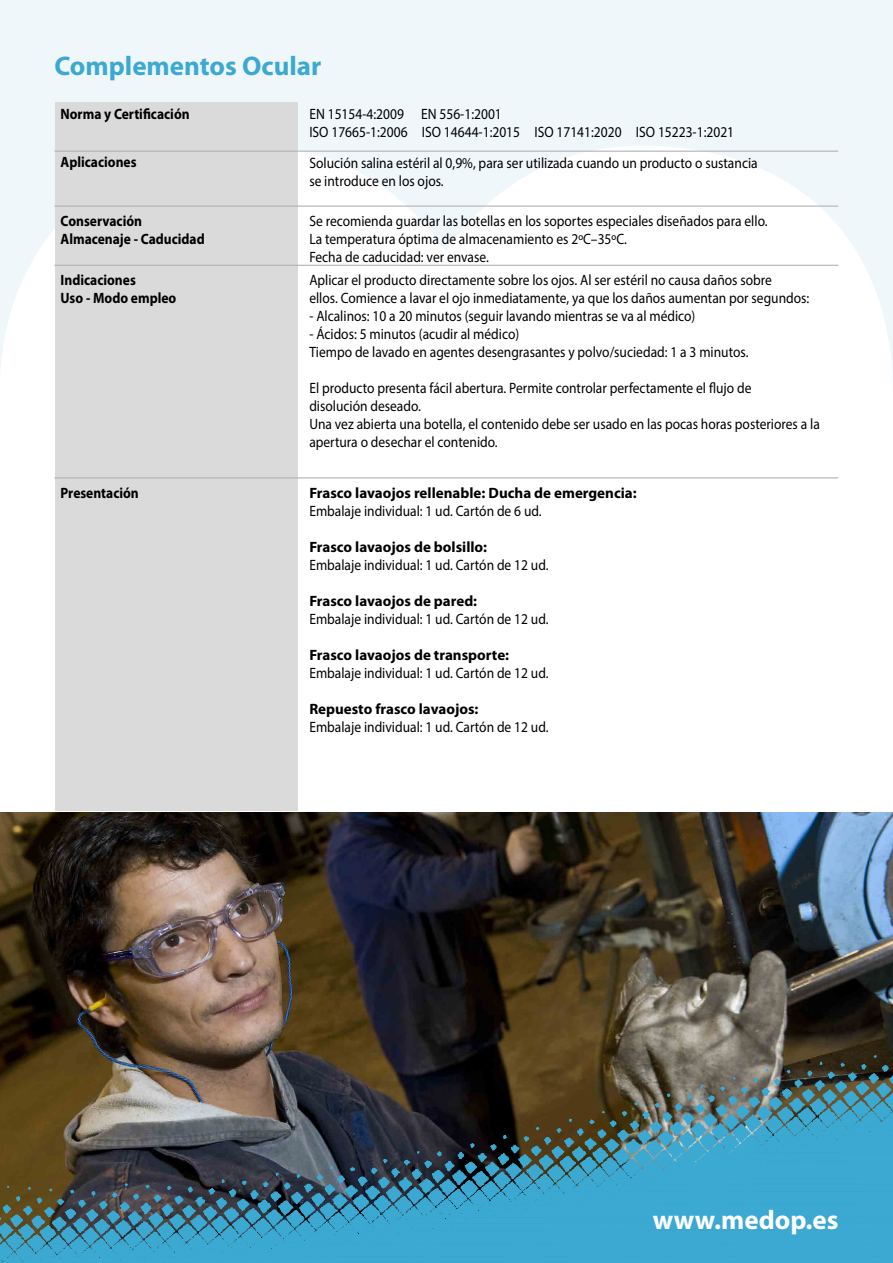
<style>
.page{position:relative;width:893px;height:1263px;background:#fff}
.page>*{position:absolute;margin:0;border:0;box-sizing:border-box;transform-origin:0 0}
.t1{font:700 27px "Myriad Pro";color:#3ba9d2}
.t2{font:700 27px "Myriad Pro";color:#fff}
.t3{font:15px/18px "Myriad Pro";color:#000;scale:.9 1}
.t4{font:700 15px "Myriad Pro";color:#000}
.t5{font:700 15px/18px "Myriad Pro";color:#000;scale:.9 1}
</style>
<div class="page">
<img style="left:0;top:812px;width:893px;height:243px">
<img style="left:0;top:1055px;width:893px;height:208px">
<svg style="left:0;top:0;width:893px;height:378px;fill:#f0f7fb"></svg>
<div style="left:55px;top:102px;width:243px;height:708px;background:#dadada"></div>
<hr style="left:54px;top:151px;width:784px;height:1px;background:#b3b2b2">
<hr style="left:54px;top:206px;width:784px;height:1px;background:#b3b2b2">
<hr style="left:54px;top:265px;width:784px;height:1px;background:#b3b2b2">
<hr style="left:54px;top:477px;width:784px;height:1px;background:#b3b2b2">
<h1 class="t1" style="left:54px;top:48px;width:269px">Complementos Ocular</h1>
<p class="t5" style="left:61px;top:105px;width:145px">Norma y Certificación</p>
<p class="t5" style="left:61px;top:153px;width:86px">Aplicaciones</p>
<p class="t5" style="left:61px;top:212px;width:162px">Conservación<br>Almacenaje - Caducidad</p>
<p class="t5" style="left:61px;top:271px;width:130px">Indicaciones<br>Uso - Modo empleo</p>
<p class="t5" style="left:61px;top:484px;width:88px">Presentación</p>
<p class="t3" style="left:309px;top:105px;width:473px">EN 15154-4:2009 EN 556-1:2001<br>ISO 17665-1:2006 ISO 14644-1:2015 ISO 17141:2020 ISO 15223-1:2021</p>
<p class="t3" style="left:309px;top:154px;width:500px">Solución salina estéril al 0,9%, para ser utilizada cuando un producto o sustancia se introduce en los ojos.</p>
<p class="t3" style="left:309px;top:212px;width:511px">Se recomienda guardar las botellas en los soportes especiales diseñados para ello.<br>La temperatura óptima de almacenamiento es 2ºC–35ºC.<br>Fecha de caducidad: ver envase.</p>
<p class="t3" style="left:309px;top:271px;width:557px">Aplicar el producto directamente sobre los ojos. Al ser estéril no causa daños sobre<br>ellos. Comience a lavar el ojo inmediatamente, ya que los daños aumentan por segundos:</p>
<p class="t3" style="left:309px;top:307px;width:430px">- Alcalinos: 10 a 20 minutos (seguir lavando mientras se va al médico)</p>
<p class="t3" style="left:309px;top:325px;width:489px">- Ácidos: 5 minutos (acudir al médico)<br>Tiempo de lavado en agentes desengrasantes y polvo/suciedad: 1 a 3 minutos.</p>
<p class="t3" style="left:309px;top:379px;width:569px">El producto presenta fácil abertura. Permite controlar perfectamente el flujo de<br>disolución deseado.<br>Una vez abierta una botella, el contenido debe ser usado en las pocas horas posteriores a la apertura o desechar el contenido.</p>
<p class="t4" style="left:309px;top:483px;width:329px">Frasco lavaojos rellenable: Ducha de emergencia:</p>
<p class="t3" style="left:309px;top:502px;width:260px">Embalaje individual: 1 ud. Cartón de 6 ud.</p>
<p class="t4" style="left:309px;top:537px;width:179px">Frasco lavaojos de bolsillo:</p>
<p class="t3" style="left:309px;top:556px;width:267px">Embalaje individual: 1 ud. Cartón de 12 ud.</p>
<p class="t4" style="left:309px;top:591px;width:169px">Frasco lavaojos de pared:</p>
<p class="t3" style="left:309px;top:610px;width:267px">Embalaje individual: 1 ud. Cartón de 12 ud.</p>
<p class="t4" style="left:309px;top:645px;width:201px">Frasco lavaojos de transporte:</p>
<p class="t3" style="left:309px;top:664px;width:267px">Embalaje individual: 1 ud. Cartón de 12 ud.</p>
<p class="t4" style="left:309px;top:699px;width:171px">Repuesto frasco lavaojos:</p>
<p class="t3" style="left:309px;top:718px;width:267px">Embalaje individual: 1 ud. Cartón de 12 ud.</p>
<h1 class="t2" style="left:653px;top:1202px;width:187px">www.medop.es</h1>
</div>
